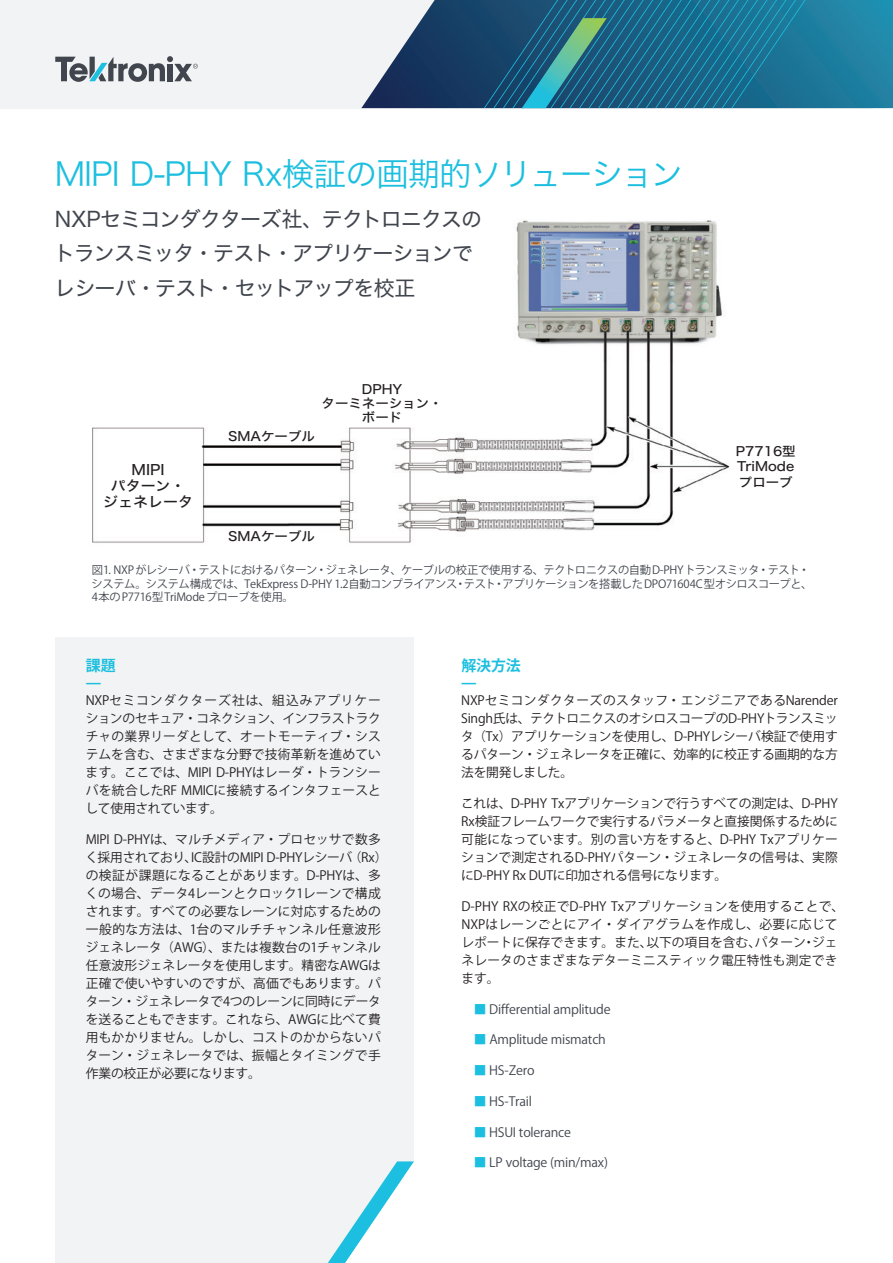
<style>
.page{position:relative;width:893px;height:1263px;background:#fff}
.page>*{position:absolute;margin:0;border:0;box-sizing:border-box;transform-origin:0 0}
.t1{font:32.25px "Hira Kaku Std W3";letter-spacing:-.03em;color:#1cbfdf}
.t2{font:21px/34.5px "Hira Kaku Std W4";letter-spacing:-.045em;color:#41464e}
.t3{font:700 15px/16.5px "Koz Go Pro";letter-spacing:-.005em;color:#1cbfdf}
.t4{font:14.1px/15.6px "Hira Kaku Std W5";color:#231f20;text-align:center;scale:1.06 1}
.t5{font:12.75px/18px "Koz Go Pro";color:#231f20;text-align:justify}
.t6{font:12.75px "Koz Go Pro";letter-spacing:-.02em;color:#41464e}
.t7{font:12.75px/14.1px "Hira Kaku Std W5";color:#231f20;text-align:center;scale:1.06 1}
.t8{font:11.25px/13.5px "Koz Go Pro";letter-spacing:-.03em;color:#41464e}
.s1{color:#1cbfdf}
</style>
<div class="page">
<div style="left:0;top:0;width:873px;height:108px;background:#f2f3f4"></div>
<svg style="left:361px;top:0;width:532px;height:108px"></svg>
<svg style="left:484px;top:0;width:337px;height:108px;background:#1e6a8a"></svg>
<svg style="left:55px;top:56px;width:143px;height:26px"></svg>
<img style="left:93px;top:220px;width:637px;height:323px">
<div style="left:229px;top:425px;width:90px;height:18px;background:#fff"></div>
<div style="left:229px;top:528px;width:90px;height:18px;background:#fff"></div>
<div style="left:102px;top:463px;width:90px;height:50px;background:#fff"></div>
<div style="left:299px;top:391px;width:171px;height:32px;background:#fff"></div>
<div style="left:55px;top:638px;width:359px;height:625px;background:#f2f3f4"></div>
<svg style="left:328px;top:1161px;width:86px;height:102px"></svg>
<h1 class="t1" style="left:55px;top:150px;width:630px">MIPI D-PHY Rx検証の画期的ソリューション</h1>
<h2 class="t2" style="left:54px;top:202px;width:430px">NXPセミコンダクターズ社、テクトロニクスのトランスミッタ・テスト・アプリケーションでレシーバ・テスト・セットアップを校正</h2>
<p class="t4" style="left:103px;top:462px;width:86px">MIPI<br>パターン・ジェネレータ</p>
<p class="t7" style="left:228px;top:429px;width:83px">SMAケーブル</p>
<p class="t7" style="left:322px;top:382px;width:116px">DPHY<br>ターミネーション・ボード</p>
<p class="t7" style="left:228px;top:530px;width:83px">SMAケーブル</p>
<p class="t7" style="left:736px;top:443px;width:58px;line-height:15.6px;text-align:justify">P7716型TriModeプローブ</p>
<p class="t8" style="left:92px;top:563px;width:722px">図1. NXPがレシーバ・テストにおけるパターン・ジェネレータ、ケーブルの校正で使用する、テクトロニクスの自動D-PHYトランスミッタ・テスト・システム。システム構成では、TekExpress D-PHY 1.2自動コンプライアンス・テスト・アプリケーションを搭載したDPO71604C型オシロスコープと、<br>4本のP7716型 TriModeプローブを使用。</p>
<p class="t3" style="left:86px;top:658px;width:31px">課題––</p>
<p class="t5" style="left:85px;top:692px;width:297px">NXPセミコンダクターズ社は、組込みアプリケーションのセキュア・コネクション、インフラストラクチャの業界リーダとして、オートモーティブ・システムを含む、さまざまな分野で技術革新を進めています。ここでは、MIPI D-PHYはレーダ・トランシーバを統合したRF MMICに接続するインタフェースとして使用されています。</p>
<p class="t5" style="left:85px;top:831px;width:304px;text-align:left">MIPI D-PHYは、マルチメディア・プロセッサで数多く採用されており、IC設計のMIPI D-PHYレシーバ（Rx）の検証が課題になることがあります。D-PHYは、多くの場合、データ4レーンとクロック1レーンで構成されます。すべての必要なレーンに対応するための一般的な方法は、1台のマルチチャンネル任意波形ジェネレータ（AWG）、または複数台の1チャンネル任意波形ジェネレータを使用します。精密なAWGは正確で使いやすいのですが、高価でもあります。パターン・ジェネレータで4つのレーンに同時にデータを送ることもできます。これなら、AWGに比べて費用もかかりません。しかし、コストのかからないパターン・ジェネレータでは、振幅とタイミングで手作業の校正が必要になります。</p>
<p class="t3" style="left:461px;top:658px;width:61px">解決方法––</p>
<p class="t5" style="left:461px;top:692px;width:378px">NXPセミコンダクターズのスタッフ・エンジニアであるNarender Singh氏は、テクトロニクスのオシロスコープのD-PHYトランスミッタ（Tx）アプリケーションを使用し、D-PHYレシーバ検証で使用するパターン・ジェネレータを正確に、効率的に校正する画期的な方法を開発しました。</p>
<p class="t5" style="left:461px;top:795px;width:378px">これは、D-PHY Txアプリケーションで行うすべての測定は、D-PHY Rx検証フレームワークで実行するパラメータと直接関係するために可能になっています。別の言い方をすると、D-PHY Txアプリケーションで測定されるD-PHYパターン・ジェネレータの信号は、実際にD-PHY Rx DUTに印加される信号になります。</p>
<p class="t5" style="left:461px;top:897px;width:384px;text-align:left">D-PHY RXの校正でD-PHY Txアプリケーションを使用することで、<br>NXPはレーンごとにアイ・ダイアグラムを作成し、必要に応じてレポートに保存できます。また、以下の項目を含む、パターン・ジェネレータのさまざまなデターミニスティック電圧特性も測定できます。</p>
<p class="t6" style="left:474px;top:1001px;width:138px"><span class="s1">■</span> Differential amplitude</p>
<p class="t6" style="left:474px;top:1031px;width:133px"><span class="s1">■</span> Amplitude mismatch</p>
<p class="t6" style="left:474px;top:1062px;width:62px"><span class="s1">■</span> HS-Zero</p>
<p class="t6" style="left:474px;top:1093px;width:60px"><span class="s1">■</span> HS-Trail</p>
<p class="t6" style="left:474px;top:1124px;width:99px"><span class="s1">■</span> HSUI tolerance</p>
<p class="t6" style="left:474px;top:1154px;width:136px"><span class="s1">■</span> LP voltage (min/max)</p>
</div>
